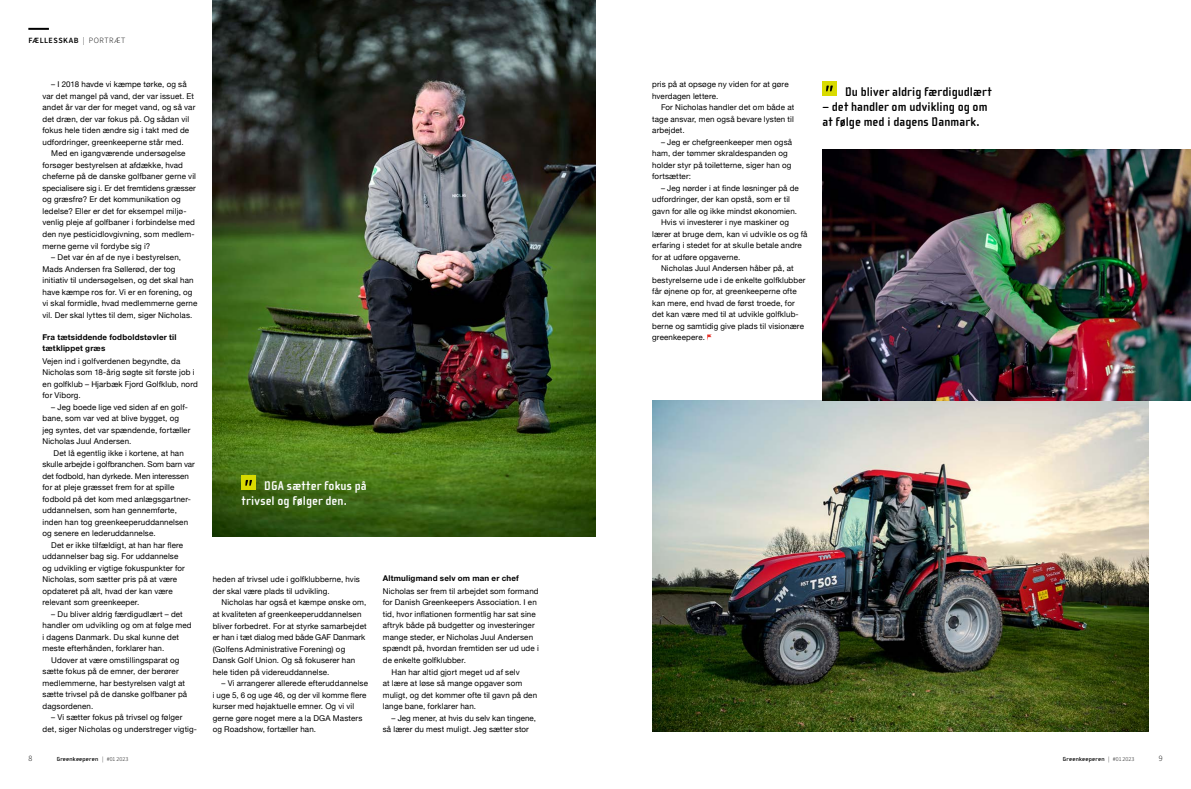
<style>
.page{position:relative;width:1191px;height:789px;background:#fff}
.page>*{position:absolute;margin:0;border:0;box-sizing:border-box;transform-origin:0 0}
.t1{font:700 13px/15px "Cholla Sans OT";letter-spacing:.005em;color:#000}
.t2{font:700 13px/15px "Cholla Sans OT";letter-spacing:.01em;color:#fff}
.t3{font:8px/11.5px "Helvetica Neue";letter-spacing:.015em;color:#000}
.t4{font:700 8px/11.2px "Helvetica Neue LT Pro";letter-spacing:.025em;color:#000}
.t5{font:600 8px "Source Sans Pro";letter-spacing:.06em;color:#000}
.t6{font:300 8px "Source Sans Pro";color:#000}
.t7{font:700 6px "Cholla Wide OT";letter-spacing:.04em;color:#000}
.s1{font-weight:300;font-style:italic}
.s2{font-weight:300}
.s3{font-family:"Source Sans Pro";font-weight:300}
</style>
<div class="page">
<img style="left:213px;top:0;width:382px;height:536px">
<div style="left:822px;top:81px;width:14px;height:14px;background:#d9db00"></div>
<svg style="left:826px;top:85px;width:7px;height:6px"></svg>
<div style="left:242px;top:475px;width:14px;height:14px;background:#d9db00"></div>
<svg style="left:245px;top:479px;width:7px;height:6px"></svg>
<hr style="left:28px;top:28px;width:21px;height:2px;background:#000">
<svg style="left:707px;top:334px;width:4px;height:6px"></svg>
<img style="left:652px;top:400px;width:496px;height:331px">
<img style="left:822px;top:149px;width:369px;height:251px">
<p class="t5" style="left:28px;top:35px;width:99px">FÆLLESSKAB <span class="s1">|</span> <span class="s2">PORTRÆT</span></p>
<p class="t3" style="left:43px;top:79px;width:154px;text-indent:9px">– I 2018 havde vi kæmpe tørke, og så var det mangel på vand, der var issuet. Et andet år var der for meget vand, og så var det dræn, der var fokus på. Og sådan vil fokus hele tiden ændre sig i takt med de udfordringer, greenkeeperne står med.</p>
<p class="t3" style="left:43px;top:148px;width:155px;text-indent:9px">Med en igangværende undersøgelse forsøger bestyrelsen at afdække, hvad cheferne på de danske golfbaner gerne vil specialisere sig i. Er det fremtidens græsser og græsfrø? Er det kommunikation og ledelse? Eller er det for eksempel miljø&shy;venlig pleje af golfbaner i forbindelse med den nye pesticidlovgivning, som medlem&shy;merne gerne vil fordybe sig i?</p>
<p class="t3" style="left:43px;top:252px;width:156px;text-indent:9px">– Det var én af de nye i bestyrelsen, Mads Andersen fra Søllerød, der tog initiativ til undersøgelsen, og det skal han have kæmpe ros for. Vi er en forening, og vi skal formidle, hvad medlemmerne gerne vil. Der skal lyttes til dem, siger Nicholas.</p>
<p class="t4" style="left:43px;top:330px;width:135px">Fra tætsiddende fodboldstøvler til tætklippet græs</p>
<p class="t3" style="left:43px;top:355px;width:157px">Vejen ind i golfverdenen begyndte, da Nicholas som 18-årig søgte sit første job i en golfklub – Hjarbæk Fjord Golfklub, nord for Viborg.</p>
<p class="t3" style="left:43px;top:401px;width:149px;text-indent:9px">– Jeg boede lige ved siden af en golf&shy;bane, som var ved at blive bygget, og jeg syntes, det var spændende, fortæller Nicholas Juul Andersen.</p>
<p class="t3" style="left:43px;top:447px;width:154px;text-indent:11px">Det lå egentlig ikke i kortene, at han skulle arbejde i golfbranchen. Som barn var det fodbold, han dyrkede. Men interessen for at pleje græsset frem for at spille fodbold på det kom med anlægsgartner&shy;uddannelsen, som han gennemførte, inden han tog greenkeeperuddannelsen og senere en lederuddannelse.</p>
<p class="t3" style="left:43px;top:539px;width:144px;text-indent:9px">Det er ikke tilfældigt, at han har flere uddannelser bag sig. For uddannelse og udvikling er vigtige fokuspunkter for Nicholas, som sætter pris på at være opdateret på alt, hvad der kan være relevant som greenkeeper.</p>
<p class="t3" style="left:51px;top:608px;width:133px">– Du bliver aldrig færdigudlært – det</p>
<p class="t3" style="left:43px;top:619px;width:151px">handler om udvikling og om at følge med</p>
<p class="t3" style="left:43px;top:631px;width:138px">i dagens Danmark. Du skal kunne det</p>
<p class="t3" style="left:43px;top:642px;width:123px">meste efterhånden, forklarer han.</p>
<p class="t3" style="left:51px;top:654px;width:130px">Udover at være omstillingsparat og</p>
<p class="t3" style="left:43px;top:665px;width:138px">sætte fokus på de emner, der berører</p>
<p class="t3" style="left:43px;top:677px;width:144px">medlemmerne, har bestyrelsen valgt at</p>
<p class="t3" style="left:43px;top:688px;width:146px">sætte trivsel på de danske golfbaner på</p>
<p class="t3" style="left:43px;top:700px;width:52px">dagsordenen.</p>
<p class="t3" style="left:43px;top:711px;width:156px;text-indent:9px">– Vi sætter fokus på trivsel og følger det, siger Nicholas og understreger vigtig-</p>
<h1 class="t2" style="left:242px;top:478px;width:127px;text-indent:23px">DGA sætter fokus på trivsel og følger den.</h1>
<p class="t3" style="left:213px;top:574px;width:149px">heden af trivsel ude i golfklubberne, hvis der skal være plads til udvikling.</p>
<p class="t3" style="left:213px;top:597px;width:155px;text-indent:9px">Nicholas har også et kæmpe ønske om, at kvaliteten af greenkeeperuddannelsen bliver forbedret. For at styrke samarbejdet er han i tæt dialog med både GAF Danmark (Golfens Administrative Forening) og Dansk Golf Union. Og så fokuserer han hele tiden på videreuddannelse.</p>
<p class="t3" style="left:213px;top:677px;width:157px;text-indent:9px">– Vi arrangerer allerede efteruddannelse i uge 5, 6 og uge 46, og der vil komme flere kurser med højaktuelle emner. Og vi vil gerne gøre noget mere a la DGA Masters og Roadshow, fortæller han.</p>
<p class="t4" style="left:383px;top:572px;width:137px">Altmuligmand selv om man er chef</p>
<p class="t3" style="left:383px;top:585px;width:157px">Nicholas ser frem til arbejdet som formand</p>
<p class="t3" style="left:383px;top:597px;width:155px">for Danish Greenkeepers Association. I en</p>
<p class="t3" style="left:383px;top:608px;width:154px">tid, hvor inflationen formentlig har sat sine</p>
<p class="t3" style="left:383px;top:620px;width:153px">aftryk både på budgetter og investeringer</p>
<p class="t3" style="left:383px;top:631px;width:152px">mange steder, er Nicholas Juul Andersen</p>
<p class="t3" style="left:383px;top:643px;width:157px">spændt på, hvordan fremtiden ser ud ude i</p>
<p class="t3" style="left:383px;top:654px;width:85px">de enkelte golfklubber.</p>
<p class="t3" style="left:391px;top:666px;width:130px">Han har altid gjort meget ud af selv</p>
<p class="t3" style="left:383px;top:677px;width:141px">at lære at løse så mange opgaver som</p>
<p class="t3" style="left:383px;top:689px;width:156px">muligt, og det kommer ofte til gavn på den</p>
<p class="t3" style="left:383px;top:700px;width:95px">lange bane, forklarer han.</p>
<p class="t3" style="left:383px;top:712px;width:155px;text-indent:9px">– Jeg mener, at hvis du selv kan tingene, så lærer du mest muligt. Jeg sætter stor</p>
<p class="t3" style="left:652px;top:79px;width:138px">pris på at opsøge ny viden for at gøre hverdagen lettere.</p>
<p class="t3" style="left:652px;top:102px;width:144px;text-align:justify;text-indent:9px">For Nicholas handler det om både at tage ansvar, men også bevare lysten til arbejdet.</p>
<p class="t3" style="left:652px;top:136px;width:141px;text-indent:9px">– Jeg er chefgreenkeeper men også ham, der tømmer skraldespanden og holder styr på toiletterne, siger han og fortsætter:</p>
<p class="t3" style="left:661px;top:182px;width:139px">– Jeg nørder i at finde løsninger på de</p>
<p class="t3" style="left:652px;top:194px;width:139px">udfordringer, der kan opstå, som er til</p>
<p class="t3" style="left:652px;top:205px;width:146px">gavn for alle og ikke mindst økonomien.</p>
<p class="t3" style="left:661px;top:217px;width:130px">Hvis vi investerer i nye maskiner og</p>
<p class="t3" style="left:652px;top:228px;width:157px">lærer at bruge dem, kan vi udvikle os og få</p>
<p class="t3" style="left:652px;top:240px;width:151px">erfaring i stedet for at skulle betale andre</p>
<p class="t3" style="left:652px;top:251px;width:90px">for at udføre opgaverne.</p>
<p class="t3" style="left:661px;top:263px;width:134px">Nicholas Juul Andersen håber på, at</p>
<p class="t3" style="left:652px;top:274px;width:155px">bestyrelserne ude i de enkelte golfklubber</p>
<p class="t3" style="left:652px;top:286px;width:146px">får øjnene op for, at greenkeeperne ofte</p>
<p class="t3" style="left:652px;top:297px;width:144px">kan mere, end hvad de først troede, for</p>
<p class="t3" style="left:652px;top:309px;width:148px">det kan være med til at udvikle golfklub-</p>
<p class="t3" style="left:652px;top:320px;width:153px">berne og samtidig give plads til visionære</p>
<p class="t3" style="left:652px;top:332px;width:54px">greenkeepere.</p>
<h1 class="t1" style="left:845px;top:84px;width:148px">Du bliver aldrig færdigudlært</h1>
<h1 class="t1" style="left:822px;top:99px;width:167px">– det handler om udvikling og om at følge med i dagens Danmark.</h1>
<p class="t6" style="left:28px;top:753px;width:5px">8</p>
<p class="t7" style="left:57px;top:755px;width:73px">Greenkeeperen <span class="s3">| #01 2023</span></p>
<p class="t7" style="left:1062px;top:755px;width:73px">Greenkeeperen <span class="s3">| #01 2023</span></p>
<p class="t6" style="left:1158px;top:753px;width:5px">9</p>
</div>
